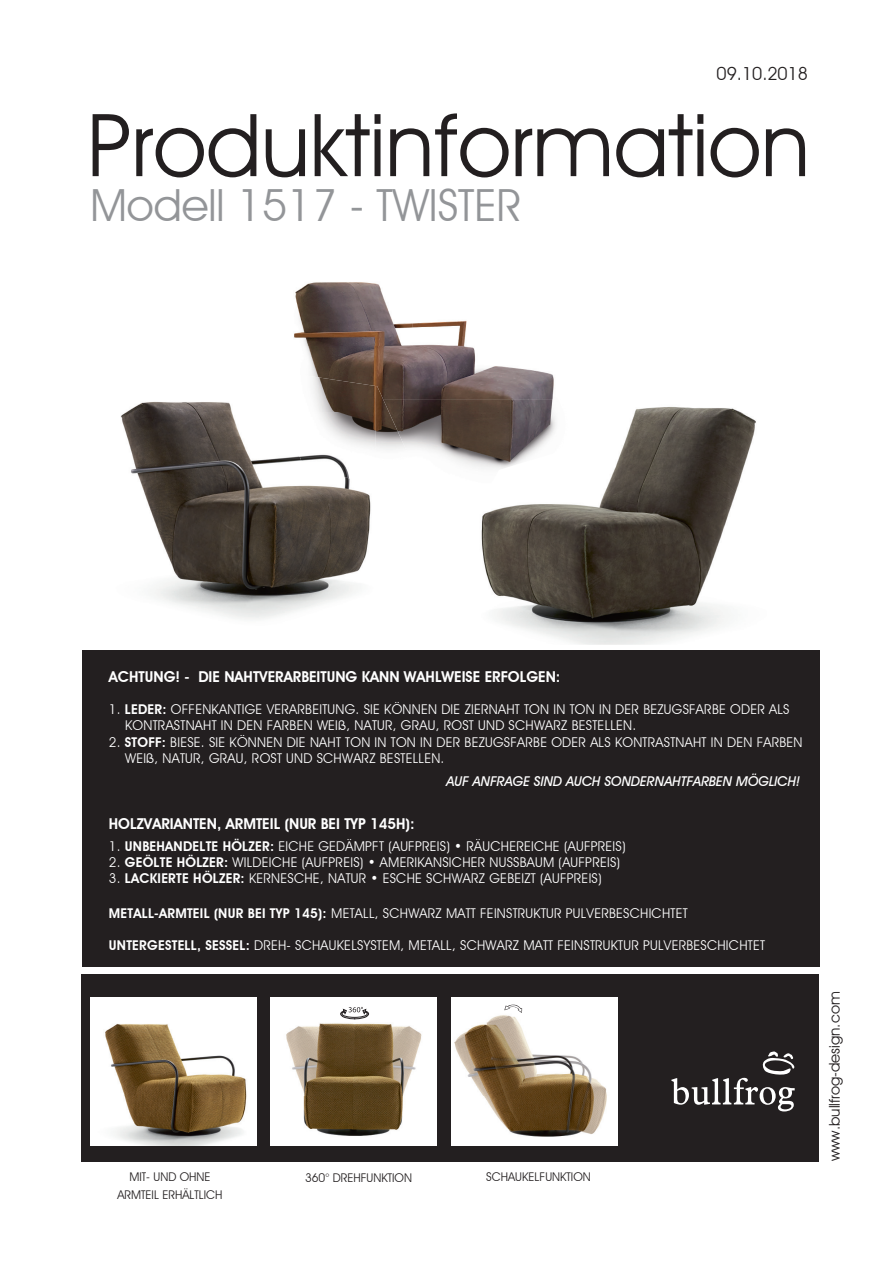
<style>
.page{position:relative;width:893px;height:1263px;background:#fff}
.page>*{position:absolute;margin:0;border:0;box-sizing:border-box;transform-origin:0 0}
.t1{font:87.15px "Avant Garde IT Cby BT";color:#231f20}
.t2{font:44.25px "Avant Garde IT Cby BT";color:#939598}
.t3{font:18px "Avant Garde IT Cby BT";color:#231f20}
.t4{font:600 15px "Avant Garde IT Cby BT";color:#fff}
.t5{font:14.85px "Avant Garde IT Cby BT";color:#231f20}
.t6{font:13.5px/16.2px "Avant Garde IT Cby BT";letter-spacing:.02em;color:#fff}
.t7{font:italic 500 13.5px "Avant Garde IT Cby BT";color:#fff}
.t8{font:12px "Avant Garde IT Cby BT";color:#231f20}
.s1{font-weight:600}
</style>
<div class="page">
<div style="left:81px;top:974px;width:738px;height:187px;background:#231f20"></div>
<img style="left:270px;top:997px;width:166px;height:149px">
<img style="left:451px;top:997px;width:166px;height:149px">
<img style="left:90px;top:997px;width:166px;height:149px">
<svg style="left:671px;top:1051px;width:124px;height:60px"></svg>
<img style="left:120px;top:401px;width:251px;height:218px">
<img style="left:294px;top:282px;width:173px;height:64px">
<img style="left:305px;top:346px;width:249px;height:53px">
<img style="left:408px;top:399px;width:103px;height:49px">
<img style="left:274px;top:371px;width:102px;height:41px">
<img style="left:376px;top:386px;width:32px;height:64px">
<img style="left:284px;top:412px;width:92px;height:41px">
<img style="left:298px;top:453px;width:73px;height:31px">
<img style="left:410px;top:400px;width:346px;height:245px">
<svg style="left:340px;top:1007px;width:29px;height:12px"></svg>
<svg style="left:504px;top:1004px;width:18px;height:9px"></svg>
<div style="left:82px;top:650px;width:737px;height:316px;background:#231f20"></div>
<h3 class="t3" style="left:717px;top:62px;width:93px">09.10.2018</h3>
<h1 class="t1" style="left:88px;top:92px;width:724px">Produktinformation</h1>
<h2 class="t2" style="left:90px;top:179px;width:433px">Modell 1517 - TWISTER</h2>
<p class="t4" style="left:109px;top:667px;width:453px">ACHTUNG! - DIE NAHTVERARBEITUNG KANN WAHLWEISE ERFOLGEN:</p>
<p class="t6" style="left:125px;top:701px;width:666px;text-indent:-16px">1. <span class="s1">LEDER:</span> OFFENKANTIGE VERARBEITUNG. SIE KÖNNEN DIE ZIERNAHT TON IN TON IN DER BEZUGSFARBE ODER ALS<br>KONTRASTNAHT IN DEN FARBEN WEIß, NATUR, GRAU, ROST UND SCHWARZ BESTELLEN.</p>
<p class="t6" style="left:125px;top:734px;width:679px;text-indent:-16px">2. <span class="s1">STOFF:</span> BIESE. SIE KÖNNEN DIE NAHT TON IN TON IN DER BEZUGSFARBE ODER ALS KONTRASTNAHT IN DEN FARBEN<br>WEIß, NATUR, GRAU, ROST UND SCHWARZ BESTELLEN.</p>
<p class="t7" style="left:446px;top:772px;width:355px">AUF ANFRAGE SIND AUCH SONDERNAHTFARBEN MÖGLICH!</p>
<p class="t4" style="left:109px;top:815px;width:307px">HOLZVARIANTEN, ARMTEIL (NUR BEI TYP 145H):</p>
<p class="t6" style="left:109px;top:838px;width:518px">1. <span class="s1">UNBEHANDELTE HÖLZER:</span> EICHE GEDÄMPFT (AUFPREIS) • RÄUCHEREICHE (AUFPREIS)</p>
<p class="t6" style="left:109px;top:854px;width:513px">2. <span class="s1">GEÖLTE HÖLZER:</span> WILDEICHE (AUFPREIS) • AMERIKANSICHER NUSSBAUM (AUFPREIS)</p>
<p class="t6" style="left:109px;top:870px;width:494px">3. <span class="s1">LACKIERTE HÖLZER:</span> KERNESCHE, NATUR • ESCHE SCHWARZ GEBEIZT (AUFPREIS)</p>
<p class="t6" style="left:109px;top:905px;width:580px"><span class="s1">METALL-ARMTEIL (NUR BEI TYP 145):</span> METALL, SCHWARZ MATT FEINSTRUKTUR PULVERBESCHICHTET</p>
<p class="t6" style="left:109px;top:937px;width:657px"><span class="s1">UNTERGESTELL, SESSEL:</span> DREH- SCHAUKELSYSTEM, METALL, SCHWARZ MATT FEINSTRUKTUR PULVERBESCHICHTET</p>
<p class="t8" style="left:130px;top:1169px;width:82px">MIT- UND OHNE</p>
<p class="t8" style="left:305px;top:1170px;width:108px">360° DREHFUNKTION</p>
<p class="t8" style="left:117px;top:1187px;width:107px">ARMTEIL ERHÄLTLICH</p>
<p class="t8" style="left:486px;top:1169px;width:106px">SCHAUKELFUNKTION</p>
<p class="t5" style="left:825px;top:1161px;width:171px;rotate:-90deg">www.bullfrog-design.com</p>
</div>
